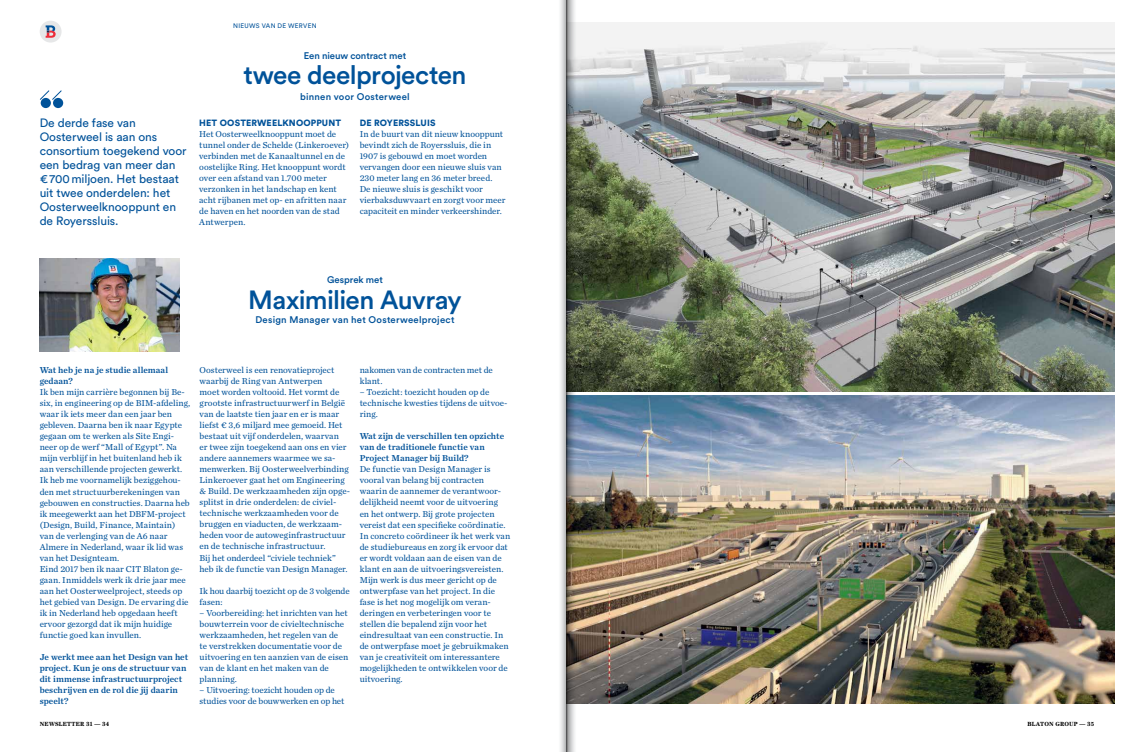
<style>
.page{position:relative;width:1134px;height:752px;background:#fff}
.page>*{position:absolute;margin:0;border:0;box-sizing:border-box;transform-origin:0 0}
.t1{font:500 26.1px "Circular Std";letter-spacing:-.02em;color:#005299}
.t2{font:12px/14px "Circular Std";letter-spacing:-.005em;color:#005299}
.t3{font:500 9.5px "Circular Std";letter-spacing:.02em;color:#005299}
.t4{font:500 9.5px "Circular Std";letter-spacing:-.005em;color:#005299}
.t5{font:9px/11px "Chronicle Text G2";color:#005299}
.t6{font:9px/11px "Chronicle Text G2 Semi";letter-spacing:.005em;color:#005299}
.t7{font:900 9px "Circular Std";letter-spacing:.01em;color:#005299}
.t8{font:6.5px "Circular Std";letter-spacing:.05em;color:#005299}
.t9{font:700 6px "Century IT Cby BT";letter-spacing:.02em;color:#000}
</style>
<div class="page">
<img style="left:576px;top:23px;width:538px;height:368px">
<img style="left:576px;top:395px;width:538px;height:308px">
<img style="left:40px;top:258px;width:139px;height:93px">
<div style="left:40px;top:21px;width:22px;height:22px;background:#e6e7e8;border-radius:50%"></div>
<svg style="left:46px;top:25px;width:10px;height:13px"></svg>
<div style="left:41px;top:98px;width:10px;height:10px;background:#005299;border-radius:50%"></div>
<div style="left:53px;top:98px;width:10px;height:10px;background:#005299;border-radius:50%"></div>
<svg style="left:39px;top:90px;width:23px;height:10px"></svg>
<svg style="left:560px;top:0;width:7px;height:751px"></svg>
<img style="left:567px;top:0;width:9px;height:751px">
<p class="t8" style="left:233px;top:22px;width:11px">Nieuws</p>
<p class="t8" style="left:262px;top:22px;width:33px">van de wer</p>
<p class="t8" style="left:303px;top:22px;width:10px">ven</p>
<p class="t4" style="left:304px;top:49px;width:104px">Een nieuw contract met</p>
<h1 class="t1" style="left:243px;top:58px;width:225px">twee deelprojecten</h1>
<p class="t3" style="left:300px;top:90px;width:111px">binnen voor Oosterweel</p>
<h2 class="t2" style="left:40px;top:115px;width:148px">De derde fase van<br>Oosterweel is aan ons consortium toegekend voor een bedrag van meer dan €700miljoen. Het bestaat uit twee onderdelen: het<br>Oosterweelknooppunt en de Royerssluis.</h2>
<p class="t7" style="left:360px;top:116px;width:77px">DE ROYERSSLUIS</p>
<p class="t7" style="left:199px;top:116px;width:36px">HET OOST</p>
<p class="t7" style="left:246px;top:116px;width:96px">ERWEELKNOOPPUNT</p>
<p class="t5" style="left:199px;top:128px;width:151px">Het Oosterweelknooppunt moet de tunnel onder de Schelde (Linkeroever) verbinden met de Kanaaltunnel en de oostelijke Ring. Het knooppunt wordt over een afstand van 1.700 meter verzonken in het landschap en kent acht rijbanen met op- en afritten naar de haven en het noorden van de stad<br>Antwerpen.</p>
<p class="t5" style="left:360px;top:128px;width:147px">In de buurt van dit nieuw knooppunt bevindt zich de Royerssluis, die in 1907 is gebouwd en moet worden vervangen door een nieuwe sluis van 230 meter lang en 36 meter breed.<br>De nieuwe sluis is geschikt voor vierbaksduwvaart en zorgt voor meer capaciteit en minder verkeershinder.</p>
<p class="t4" style="left:327px;top:274px;width:57px">Gesprek met</p>
<h1 class="t1" style="left:248px;top:283px;width:215px">Maximilien Auvray</h1>
<p class="t3" style="left:255px;top:314px;width:201px">Design Manager van het Oosterweelproject</p>
<p class="t6" style="left:40px;top:364px;width:130px">Wat heb je na je studie allemaal gedaan?</p>
<p class="t5" style="left:40px;top:386px;width:152px">Ik ben mijn carrière begonnen bij Be&shy;six, in engineering op de BIM-afdeling, waar ik iets meer dan een jaar ben gebleven. Daarna ben ik naar Egypte gegaan om te werken als Site Engi&shy;neer op de werf “Mall of Egypt”. Na mijn verblijf in het buitenland heb ik aan verschillende projecten gewerkt.<br>Ik heb me voornamelijk beziggehou&shy;den met structuurberekeningen van gebouwen en constructies. Daarna heb ik meegewerkt aan het DBFM-project (Design, Build, Finance, Maintain) van de verlenging van de A6 naar Almere in Nederland, waar ik lid was van het Designteam.<br>Eind 2017 ben ik naar CIT Blaton ge&shy;gaan. Inmiddels werk ik drie jaar mee aan het Oosterweelproject, steeds op het gebied van Design. De ervaring die ik in Nederland heb opgedaan heeft ervoor gezorgd dat ik mijn huidige functie goed kan invullen.</p>
<p class="t6" style="left:40px;top:650px;width:150px">Je werkt mee aan het Design van het project. Kun je ons de structuur van dit immense infrastructuurproject beschrijven en de rol die jij daarin speelt?</p>
<p class="t5" style="left:200px;top:364px;width:152px">Oosterweel is een renovatieproject waarbij de Ring van Antwerpen<br>moet worden voltooid. Het vormt de grootste infrastructuurwerf in België van de laatste tien jaar en er is maar liefst € 3,6 miljard mee gemoeid. Het bestaat uit vijf onderdelen, waarvan<br>er twee zijn toegekend aan ons en vier andere aannemers waarmee we sa&shy;menwerken. Bij Oosterweelverbinding Linkeroever gaat het om Engineering &amp; Build. De werkzaamheden zijn opge&shy;splitst in drie onderdelen: de civiel&shy;technische werkzaamheden voor de bruggen en viaducten, de werkzaam&shy;heden voor de autoweginfrastructuur en de technische infrastructuur.<br>Bij het onderdeel “civiele techniek” heb ik de functie van Design Manager.</p>
<p class="t5" style="left:200px;top:584px;width:152px">Ik hou daarbij toezicht op de 3 volgende fasen:</p>
<p class="t5" style="left:200px;top:606px;width:150px">– Voorbereiding: het inrichten van het bouwterrein voor de civieltechnische werkzaamheden, het regelen van de<br>te verstrekken documentatie voor de uitvoering en ten aanzien van de eisen van de klant en het maken van de planning.</p>
<p class="t5" style="left:200px;top:683px;width:146px">– Uitvoering: toezicht houden op de studies voor de bouwwerken en op het</p>
<p class="t5" style="left:360px;top:364px;width:135px">nakomen van de contracten met de klant.</p>
<p class="t5" style="left:360px;top:386px;width:149px">– Toezicht: toezicht houden op de technische kwesties tijdens de uitvoe&shy;ring.</p>
<p class="t6" style="left:360px;top:430px;width:146px">Wat zijn de verschillen ten opzichte van de traditionele functie van<br>Project Manager bij Build?</p>
<p class="t5" style="left:360px;top:463px;width:152px">De functie van Design Manager is vooral van belang bij contracten waarin de aannemer de verantwoor&shy;delijkheid neemt voor de uitvoering<br>en het ontwerp. Bij grote projecten vereist dat een specifieke coördinatie.<br>In concreto coördineer ik het werk van de studiebureaus en zorg ik ervoor dat er wordt voldaan aan de eisen van de klant en aan de uitvoeringsvereisten.<br>Mijn werk is dus meer gericht op de ontwerpfase van het project. In die fase is het nog mogelijk om veran&shy;deringen en verbeteringen voor te stellen die bepalend zijn voor het eindresultaat van een constructie. In de ontwerpfase moet je gebruikmaken van je creativiteit om interessantere mogelijkheden te ontwikkelen voor de uitvoering.</p>
<p class="t9" style="left:40px;top:720px;width:71px">NEWSLETTER 31 — 34</p>
<p class="t9" style="left:1027px;top:720px;width:68px">BLATON GROUP — 35</p>
</div>
